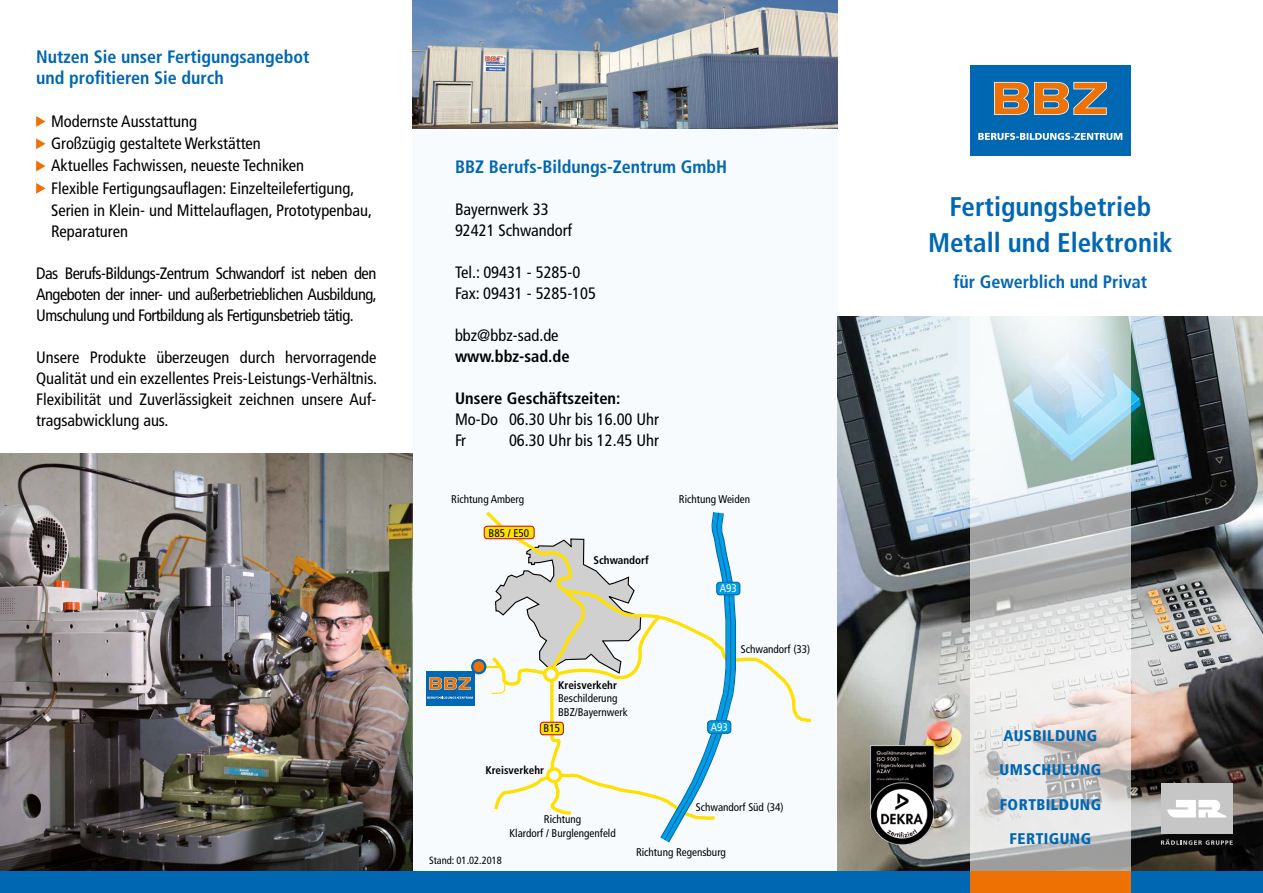
<style>
.page{position:relative;width:1263px;height:893px;background:#fff}
.page>*{position:absolute;margin:0;border:0;box-sizing:border-box;transform-origin:0 0}
.t1{font:700 condensed 27px/36px "Frutiger";color:#0067b2;text-align:center}
.t2{font:700 condensed 18px/21px "Frutiger";color:#0067b2}
.t3{font:condensed 16.5px/21px "Frutiger";color:#000}
.t4{font:700 condensed 16.5px "Frutiger";color:#000}
.t5{font:900 condensed 15.45px "Frutiger";letter-spacing:.03em;color:#0067b2}
.t6{font:condensed 11.1px/13.4px "Frutiger";color:#000;text-align:center}
.t7{font:700 condensed 11.1px "Frutiger";color:#000}
.t8{font:condensed 11.1px "Frutiger";color:#fff}
.t9{font:condensed 10.5px "Frutiger";color:#000}
</style>
<div class="page">
<div style="left:412px;top:129px;width:426px;height:750px;background:#f8fbfd"></div>
<img style="left:0;top:454px;width:412px;height:418px">
<img style="left:838px;top:317px;width:425px;height:555px">
<svg style="left:970px;top:317px;width:160px;height:555px"></svg>
<div style="left:472px;top:660px;width:13px;height:13px;background:#ee7203;border-radius:50%"></div>
<div style="left:471px;top:659px;width:15px;height:15px;border:2px solid #0067b2;border-radius:50%"></div>
<div style="left:426px;top:671px;width:48px;height:34px;background:#0067b2"></div>
<svg style="left:427px;top:697px;width:46px;height:2px"></svg>
<svg style="left:429px;top:677px;width:42px;height:13px"></svg>
<svg style="left:36px;top:116px;width:10px;height:11px"></svg>
<svg style="left:36px;top:138px;width:10px;height:11px"></svg>
<svg style="left:36px;top:161px;width:10px;height:10px"></svg>
<svg style="left:36px;top:183px;width:10px;height:11px"></svg>
<svg style="left:482px;top:511px;width:330px;height:332px"></svg>
<div style="left:0;top:872px;width:1263px;height:21px;background:#0067b2"></div>
<img style="left:412px;top:0;width:426px;height:129px">
<div style="left:970px;top:872px;width:160px;height:21px;background:#ee7203"></div>
<svg style="left:1161px;top:839px;width:72px;height:6px"></svg>
<div style="left:1161px;top:783px;width:72px;height:51px;background:#c6c6c6"></div>
<svg style="left:1167px;top:800px;width:59px;height:17px"></svg>
<img style="left:871px;top:745px;width:63px;height:100px">
<div style="left:970px;top:66px;width:160px;height:90px;background:#0067b2"></div>
<svg style="left:994px;top:82px;width:113px;height:33px"></svg>
<svg style="left:978px;top:133px;width:144px;height:7px"></svg>
<p class="t2" style="left:36px;top:46px;width:275px">Nutzen Sie unser Fertigungsangebot und profitieren Sie durch</p>
<p class="t3" style="left:51px;top:110px;width:323px;line-height:22px">Modernste Ausstattung<br>Großzügig gestaltete Werkstätten<br>Aktuelles Fachwissen, neueste Techniken<br>Flexible Fertigungsauflagen: Einzelteilefertigung, Serien in Klein- und Mittelauflagen, Prototypenbau, Reparaturen</p>
<p class="t3" style="left:36px;top:263px;width:342px;text-align:justify">Das Berufs-Bildungs-Zentrum Schwandorf ist neben den Angeboten der inner- und außerbetrieblichen Ausbildung, Umschulung und Fortbildung als Fertigunsbetrieb tätig.</p>
<p class="t3" style="left:36px;top:347px;width:342px;text-align:justify">Unsere Produkte überzeugen durch hervorragende Qualität und ein exzellentes Preis-Leistungs-Verhältnis.<br>Flexibilität und Zuverlässigkeit zeichnen unsere Auf&shy;tragsabwicklung aus.</p>
<p class="t2" style="left:455px;top:156px;width:274px">BBZ Berufs-Bildungs-Zentrum GmbH</p>
<p class="t3" style="left:455px;top:199px;width:119px">Bayernwerk 33<br>92421 Schwandorf</p>
<p class="t3" style="left:455px;top:262px;width:142px">Tel.: 09431 - 5285-0<br>Fax: 09431 - 5285-105</p>
<p class="t3" style="left:455px;top:325px;width:105px">bbz@bbz-sad.de</p>
<p class="t4" style="left:455px;top:346px;width:116px">www.bbz-sad.de</p>
<p class="t4" style="left:455px;top:388px;width:167px">Unsere Geschäftszeiten:</p>
<p class="t3" style="left:455px;top:409px;width:206px">Mo-Do 06.30 Uhr bis 16.00 Uhr<br>Fr</p>
<p class="t3" style="left:509px;top:430px;width:152px">06.30 Uhr bis 12.45 Uhr</p>
<p class="t6" style="left:451px;top:493px;width:74px">Richtung Amberg</p>
<p class="t6" style="left:679px;top:493px;width:73px">Richtung Weiden</p>
<p class="t6" style="left:489px;top:526px;width:42px">B85 / E50</p>
<p class="t7" style="left:594px;top:554px;width:57px">Schwandorf</p>
<p class="t7" style="left:558px;top:679px;width:60px">Kreisverkehr</p>
<p class="t6" style="left:558px;top:692px;width:71px;text-align:left">Beschilderung<br>BBZ/Bayernwerk</p>
<p class="t6" style="left:544px;top:722px;width:18px">B15</p>
<p class="t7" style="left:485px;top:763px;width:60px">Kreisverkehr</p>
<p class="t6" style="left:509px;top:813px;width:108px">Richtung<br>Klardorf / Burglengenfeld</p>
<p class="t8" style="left:720px;top:582px;width:19px">A93</p>
<p class="t6" style="left:741px;top:642px;width:71px">Schwandorf (33)</p>
<p class="t8" style="left:711px;top:721px;width:19px">A93</p>
<p class="t6" style="left:696px;top:800px;width:89px">Schwandorf Süd (34)</p>
<p class="t9" style="left:429px;top:854px;width:74px">Stand: 01.02.2018</p>
<p class="t6" style="left:636px;top:845px;width:91px">Richtung Regensburg</p>
<h1 class="t1" style="left:928px;top:189px;width:246px">Fertigungsbetrieb<br>Metall und Elektronik</h1>
<p class="t2" style="left:953px;top:271px;width:195px">für Gewerblich und Privat</p>
<p class="t5" style="left:1003px;top:726px;width:95px">AUSBILDUNG</p>
<p class="t5" style="left:999px;top:761px;width:103px">UMSCHULUNG</p>
<p class="t5" style="left:1000px;top:795px;width:103px">FORTBILDUNG</p>
<p class="t5" style="left:1010px;top:829px;width:83px">FERTIGUNG</p>
</div>
